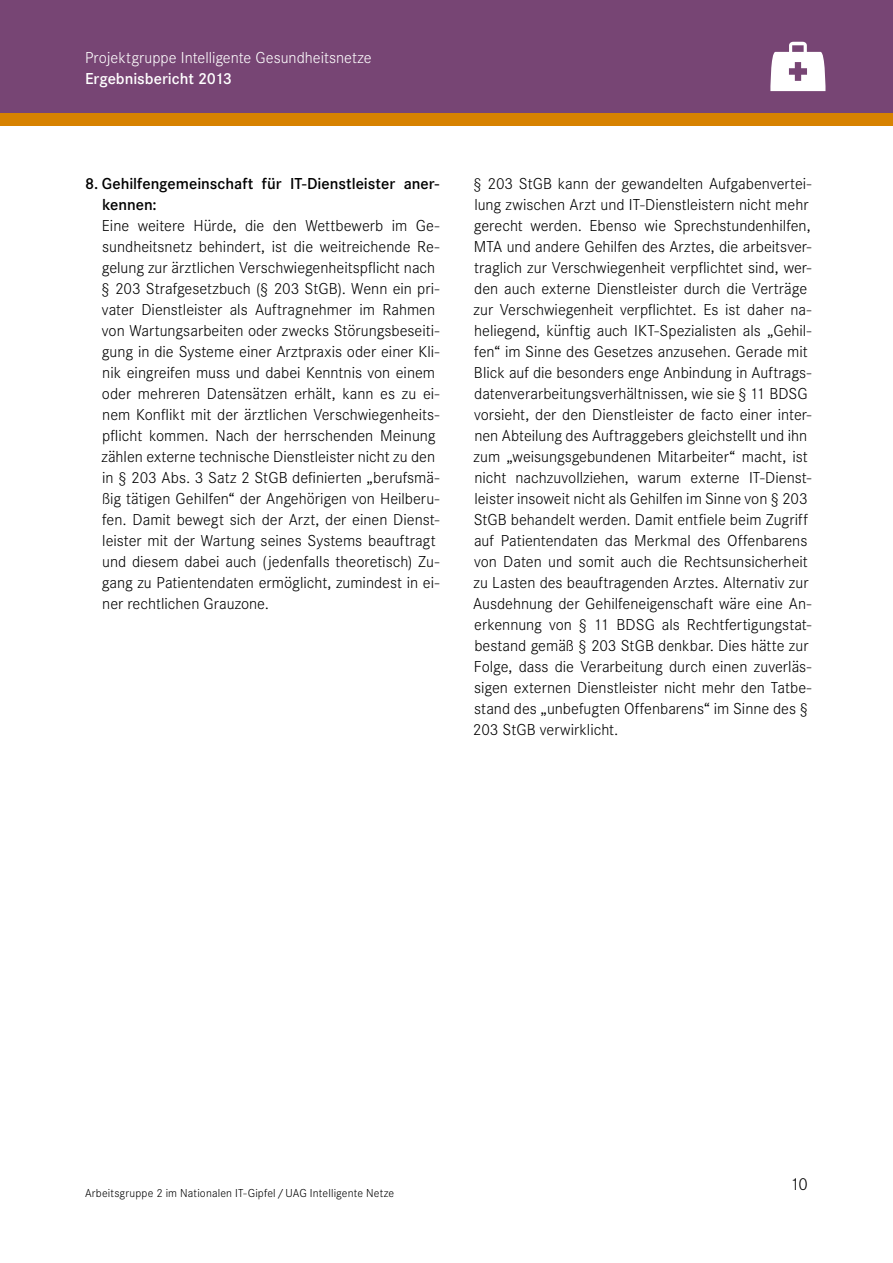
<style>
.page{position:relative;width:893px;height:1263px;background:#fff}
.page>*{position:absolute;margin:0;border:0;box-sizing:border-box;transform-origin:0 0}
.t1{font:300 18px "Corporate S";color:#000}
.t2{font:300 16.5px/21px "Corporate S";color:#000}
.t3{font:600 16.5px/21px "Corporate S";color:#000}
.t4{font:300 16.5px "Corporate S";color:#fff}
.t5{font:600 16.5px "Corporate S";color:#fff}
.t6{font:300 12px "Corporate S";letter-spacing:.015em;color:#000}
</style>
<div class="page">
<div style="left:446px;top:0;width:447px;height:120px;background:#774574"></div>
<div style="left:0;top:0;width:446px;height:120px;background:#774574"></div>
<div style="left:0;top:113px;width:893px;height:13px;background:#d78200"></div>
<svg style="left:770px;top:42px;width:55px;height:49px"></svg>
<p class="t4" style="left:85px;top:49px;width:288px">Projektgruppe Intelligente Gesundheitsnetze</p>
<p class="t5" style="left:85px;top:69px;width:149px">Ergebnisbericht 2013</p>
<p class="t3" style="left:102px;top:173px;width:338px;text-indent:-17px">8. Gehilfengemeinschaft für IT-Dienstleister aner&shy;kennen:</p>
<p class="t2" style="left:101px;top:215px;width:339px">Eine weitere Hürde, die den Wettbewerb im Ge&shy;sundheitsnetz behindert, ist die weitreichende Re&shy;gelung zur ärztlichen Verschwiegenheitspflicht nach § 203 Strafgesetzbuch (§ 203 StGB). Wenn ein pri&shy;vater Dienstleister als Auftragnehmer im Rahmen von Wartungsarbeiten oder zwecks Störungsbeseiti&shy;gung in die Systeme einer Arztpraxis oder einer Kli&shy;nik eingreifen muss und dabei Kenntnis von einem oder mehreren Datensätzen erhält, kann es zu ei&shy;nem Konflikt mit der ärztlichen Verschwiegenheits&shy;pflicht kommen. Nach der herrschenden Meinung zählen externe technische Dienstleister nicht zu den in § 203 Abs. 3 Satz 2 StGB definierten „berufsmä&shy;ßig tätigen Gehilfen“ der Angehörigen von Heilberu&shy;fen. Damit bewegt sich der Arzt, der einen Dienst&shy;leister mit der Wartung seines Systems beauftragt und diesem dabei auch (jedenfalls theoretisch) Zu&shy;gang zu Patientendaten ermöglicht, zumindest in ei&shy;ner rechtlichen Grauzone.</p>
<p class="t2" style="left:473px;top:173px;width:340px">§ 203 StGB kann der gewandelten Aufgabenvertei&shy;lung zwischen Arzt und IT-Dienstleistern nicht mehr gerecht werden. Ebenso wie Sprechstundenhilfen, MTA und andere Gehilfen des Arztes, die arbeitsver&shy;traglich zur Verschwiegenheit verpflichtet sind, wer&shy;den auch externe Dienstleister durch die Verträge zur Verschwiegenheit verpflichtet. Es ist daher na&shy;heliegend, künftig auch IKT-Spezialisten als „Gehil&shy;fen“ im Sinne des Gesetzes anzusehen. Gerade mit Blick auf die besonders enge Anbindung in Auftrags&shy;datenverarbeitungsverhältnissen, wie sie § 11 BDSG vorsieht, der den Dienstleister de facto einer inter&shy;nen Abteilung des Auftraggebers gleichstellt und ihn zum „weisungsgebundenen Mitarbeiter“ macht, ist nicht nachzuvollziehen, warum externe IT-Dienst&shy;leister insoweit nicht als Gehilfen im Sinne von § 203<br>StGB behandelt werden. Damit entfiele beim Zugriff auf Patientendaten das Merkmal des Offenbarens von Daten und somit auch die Rechtsunsicherheit zu Lasten des beauftragenden Arztes. Alternativ zur Ausdehnung der Gehilfeneigenschaft wäre eine An&shy;erkennung von § 11 BDSG als Rechtfertigungstat&shy;bestand gemäß § 203 StGB denkbar. Dies hätte zur Folge, dass die Verarbeitung durch einen zuverläs&shy;sigen externen Dienstleister nicht mehr den Tatbe&shy;stand des „unbefugten Offenbarens“ im Sinne des § 203 StGB verwirklicht.</p>
<p class="t6" style="left:85px;top:1186px;width:311px">Arbeitsgruppe 2 im Nationalen IT-Gipfel/UAG Intelligente Netze</p>
<p class="t1" style="left:791px;top:1174px;width:19px">10</p>
</div>
